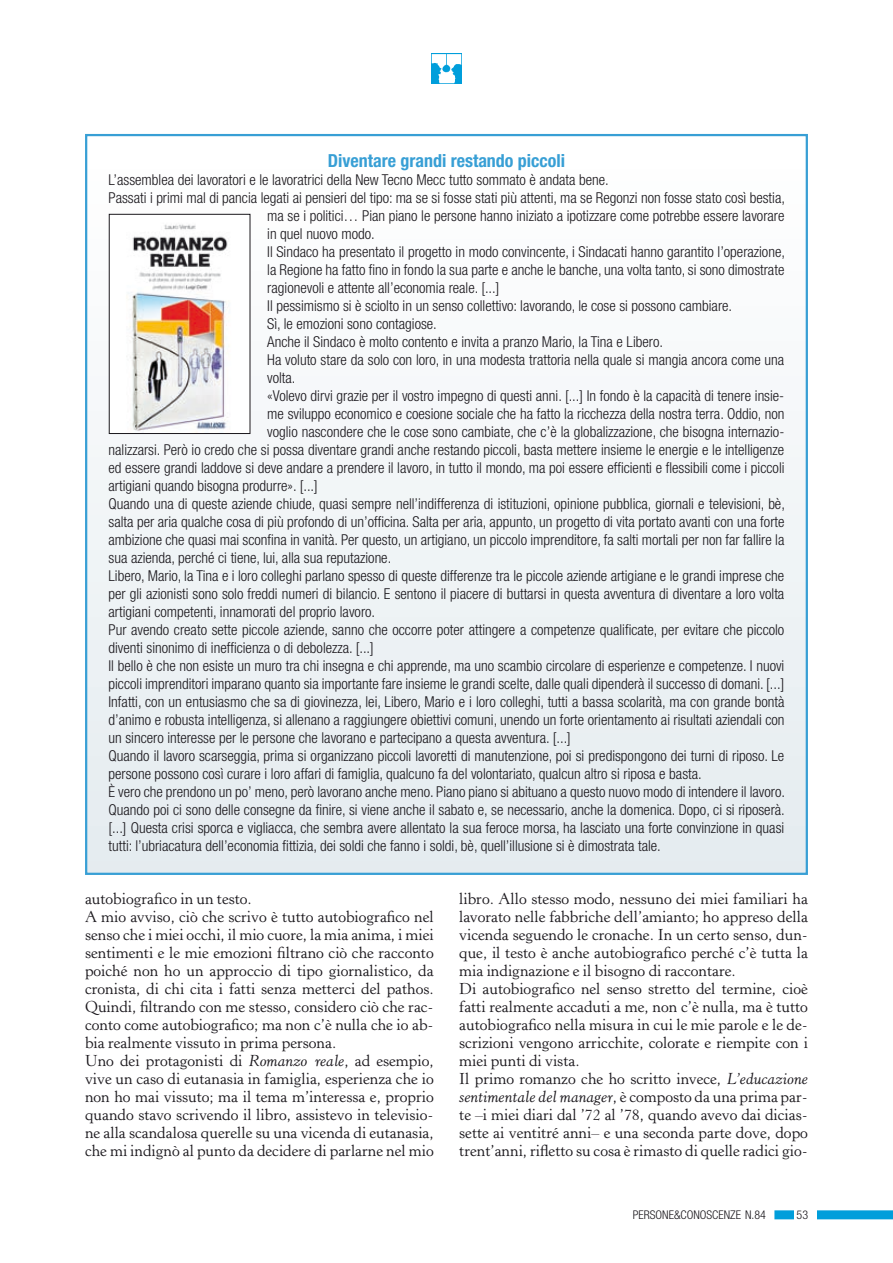
<style>
.page{position:relative;width:893px;height:1263px;background:#fff}
.page>*{position:absolute;margin:0;border:0;box-sizing:border-box;transform-origin:0 0}
.t1{font:700 condensed 18px "Helvetica Neue";color:#389fd5}
.t2{font:15.75px/18px "Horley Old Style";color:#1a171c}
.t3{font:300 condensed 15px "Helvetica Neue";color:#1a171c}
.t4{font:300 condensed 12px "Helvetica Neue";color:#1a171c}
.s1{font-style:italic}
</style>
<div class="page">
<img style="left:431px;top:53px;width:31px;height:30px">
<div style="left:774px;top:1210px;width:119px;height:9px;background:#009edb"></div>
<div style="left:794px;top:1204px;width:23px;height:22px;background:#fff"></div>
<div style="left:86px;top:135px;width:721px;height:739px;background:linear-gradient(to right,#eff3f6,#f3f6f8)"></div>
<img style="left:111px;top:216px;width:137px;height:216px">
<div style="left:109px;top:214px;width:141px;height:220px;border:1px solid #1a171c"></div>
<p class="t1" style="left:328px;top:150px;width:239px">Diventare grandi restando piccoli</p>
<p class="t3" style="left:109px;top:171px;width:502px">L’assemblea dei lavoratori e le lavoratrici della New Tecno Mecc tutto sommato è andata bene.</p>
<p class="t3" style="left:109px;top:189px;width:678px">Passati i primi mal di pancia legati ai pensieri del tipo: ma se si fosse stati più attenti, ma se Regonzi non fosse stato così bestia,</p>
<p class="t3" style="left:267px;top:207px;width:519px">ma se i politici… Pian piano le persone hanno iniziato a ipotizzare come potrebbe essere lavorare</p>
<p class="t3" style="left:267px;top:225px;width:109px">in quel nuovo modo.</p>
<p class="t3" style="left:267px;top:243px;width:519px">Il Sindaco ha presentato il progetto in modo convincente, i Sindacati hanno garantito l’operazione,</p>
<p class="t3" style="left:267px;top:261px;width:519px">la Regione ha fatto fino in fondo la sua parte e anche le banche, una volta tanto, si sono dimostrate</p>
<p class="t3" style="left:267px;top:279px;width:234px">ragionevoli e attente all’economia reale. [...]</p>
<p class="t3" style="left:267px;top:297px;width:466px">Il pessimismo si è sciolto in un senso collettivo: lavorando, le cose si possono cambiare.</p>
<p class="t3" style="left:267px;top:315px;width:171px">Sì, le emozioni sono contagiose.</p>
<p class="t3" style="left:267px;top:333px;width:397px">Anche il Sindaco è molto contento e invita a pranzo Mario, la Tina e Libero.</p>
<p class="t3" style="left:267px;top:351px;width:519px">Ha voluto stare da solo con loro, in una modesta trattoria nella quale si mangia ancora come una</p>
<p class="t3" style="left:267px;top:369px;width:30px">volta.</p>
<p class="t3" style="left:267px;top:387px;width:519px">«Volevo dirvi grazie per il vostro impegno di questi anni. [...] In fondo è la capacità di tenere insie-</p>
<p class="t3" style="left:267px;top:405px;width:519px">me sviluppo economico e coesione sociale che ha fatto la ricchezza della nostra terra. Oddio, non</p>
<p class="t3" style="left:267px;top:423px;width:519px">voglio nascondere che le cose sono cambiate, che c’è la globalizzazione, che bisogna internazio-</p>
<p class="t3" style="left:109px;top:441px;width:677px">nalizzarsi. Però io credo che si possa diventare grandi anche restando piccoli, basta mettere insieme le energie e le intelligenze</p>
<p class="t3" style="left:109px;top:459px;width:677px">ed essere grandi laddove si deve andare a prendere il lavoro, in tutto il mondo, ma poi essere efficienti e flessibili come i piccoli</p>
<p class="t3" style="left:109px;top:477px;width:211px">artigiani quando bisogna produrre». [...]</p>
<p class="t3" style="left:109px;top:495px;width:678px">Quando una di queste aziende chiude, quasi sempre nell’indifferenza di istituzioni, opinione pubblica, giornali e televisioni, bè,</p>
<p class="t3" style="left:109px;top:513px;width:677px">salta per aria qualche cosa di più profondo di un’officina. Salta per aria, appunto, un progetto di vita portato avanti con una forte</p>
<p class="t3" style="left:109px;top:531px;width:677px">ambizione che quasi mai sconfina in vanità. Per questo, un artigiano, un piccolo imprenditore, fa salti mortali per non far fallire la</p>
<p class="t3" style="left:109px;top:549px;width:284px">sua azienda, perché ci tiene, lui, alla sua reputazione.</p>
<p class="t3" style="left:109px;top:567px;width:677px">Libero, Mario, la Tina e i loro colleghi parlano spesso di queste differenze tra le piccole aziende artigiane e le grandi imprese che</p>
<p class="t3" style="left:109px;top:585px;width:677px">per gli azionisti sono solo freddi numeri di bilancio. E sentono il piacere di buttarsi in questa avventura di diventare a loro volta</p>
<p class="t3" style="left:109px;top:603px;width:268px">artigiani competenti, innamorati del proprio lavoro.</p>
<p class="t3" style="left:109px;top:621px;width:677px">Pur avendo creato sette piccole aziende, sanno che occorre poter attingere a competenze qualificate, per evitare che piccolo</p>
<p class="t3" style="left:109px;top:639px;width:267px">diventi sinonimo di inefficienza o di debolezza. [...]</p>
<p class="t3" style="left:109px;top:657px;width:677px">Il bello è che non esiste un muro tra chi insegna e chi apprende, ma uno scambio circolare di esperienze e competenze. I nuovi</p>
<p class="t3" style="left:109px;top:675px;width:677px">piccoli imprenditori imparano quanto sia importante fare insieme le grandi scelte, dalle quali dipenderà il successo di domani. [...]</p>
<p class="t3" style="left:109px;top:693px;width:677px">Infatti, con un entusiasmo che sa di giovinezza, lei, Libero, Mario e i loro colleghi, tutti a bassa scolarità, ma con grande bontà</p>
<p class="t3" style="left:109px;top:711px;width:677px">d’animo e robusta intelligenza, si allenano a raggiungere obiettivi comuni, unendo un forte orientamento ai risultati aziendali con</p>
<p class="t3" style="left:109px;top:729px;width:464px">un sincero interesse per le persone che lavorano e partecipano a questa avventura. [...]</p>
<p class="t3" style="left:109px;top:747px;width:677px">Quando il lavoro scarseggia, prima si organizzano piccoli lavoretti di manutenzione, poi si predispongono dei turni di riposo. Le</p>
<p class="t3" style="left:109px;top:765px;width:595px">persone possono così curare i loro affari di famiglia, qualcuno fa del volontariato, qualcun altro si riposa e basta.</p>
<p class="t3" style="left:109px;top:783px;width:678px">È vero che prendono un po’ meno, però lavorano anche meno. Piano piano si abituano a questo nuovo modo di intendere il lavoro.</p>
<p class="t3" style="left:109px;top:801px;width:678px">Quando poi ci sono delle consegne da finire, si viene anche il sabato e, se necessario, anche la domenica. Dopo, ci si riposerà.</p>
<p class="t3" style="left:109px;top:819px;width:677px">[...] Questa crisi sporca e vigliacca, che sembra avere allentato la sua feroce morsa, ha lasciato una forte convinzione in quasi</p>
<p class="t3" style="left:109px;top:837px;width:554px">tutti: l’ubriacatura dell’economia fittizia, dei soldi che fanno i soldi, bè, quell’illusione si è dimostrata tale.</p>
<p class="t2" style="left:85px;top:890px;width:350px">autobiografico in un testo.<br>A mio avviso, ciò che scrivo è tutto autobiografico nel senso che i miei occhi, il mio cuore, la mia anima, i miei sentimenti e le mie emozioni filtrano ciò che racconto poiché non ho un approccio di tipo giornalistico, da cronista, di chi cita i fatti senza metterci del pathos.<br>Quindi, filtrando con me stesso, considero ciò che rac&shy;conto come autobiografico; ma non c’è nulla che io ab&shy;bia realmente vissuto in prima persona.<br>Uno dei protagonisti di <span class="s1">Romanzo reale</span>, ad esempio, vive un caso di eutanasia in famiglia, esperienza che io non ho mai vissuto; ma il tema m’interessa e, proprio quando stavo scrivendo il libro, assistevo in televisio&shy;ne alla scandalosa querelle su una vicenda di eutanasia, che mi indignò al punto da decidere di parlarne nel mio</p>
<p class="t2" style="left:459px;top:890px;width:350px">libro. Allo stesso modo, nessuno dei miei familiari ha lavorato nelle fabbriche dell’amianto; ho appreso della vicenda seguendo le cronache. In un certo senso, dun&shy;que, il testo è anche autobiografico perché c’è tutta la mia indignazione e il bisogno di raccontare.<br>Di autobiografico nel senso stretto del termine, cioè fatti realmente accaduti a me, non c’è nulla, ma è tutto autobiografico nella misura in cui le mie parole e le de&shy;scrizioni vengono arricchite, colorate e riempite con i miei punti di vista.<br>Il primo romanzo che ho scritto invece, <span class="s1">L’educazione sentimentale del manager</span>, è composto da una prima par&shy;te –i miei diari dal ’72 al ’78, quando avevo dai dicias&shy;sette ai ventitré anni– e una seconda parte dove, dopo trent’anni, rifletto su cosa è rimasto di quelle radici gio-</p>
<p class="t4" style="left:633px;top:1208px;width:135px">PERSONE&amp;CONOSCENZE N.84</p>
<p class="t4" style="left:797px;top:1208px;width:13px">53</p>
</div>
